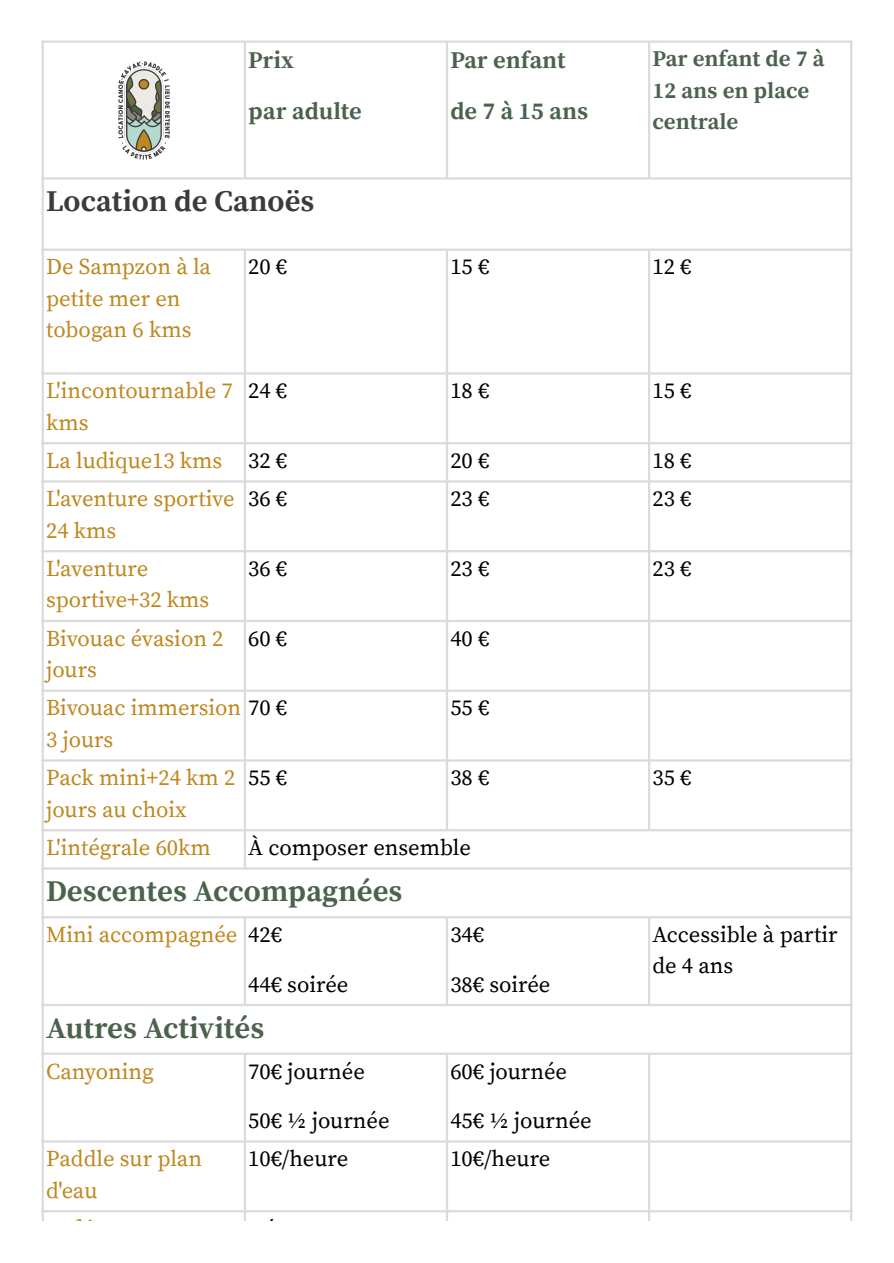
<style>
.page{position:relative;width:894px;height:1263px;background:#fff}
.page>*{position:absolute;margin:0;border:0;box-sizing:border-box;transform-origin:0 0}
.t1{font:700 30px "Source Serif Pro";color:#4b624d}
.t2{font:700 30px "Source Serif Pro";color:#3b3b3b}
.t3{font:700 24px "Source Serif Pro";color:#4b624d}
.t4{font:700 24px "Source Serif Pro";letter-spacing:.11em;color:#4b624d}
.t5{font:22.5px/31.5px "Source Serif Pro";color:#bf871f}
.t6{font:22.5px/31.5px "Source Serif Pro";color:#000}
.t7{font:700 22.5px/31.5px "Source Serif Pro";color:#4b624d}
.s1{color:#000}
</style>
<div class="page">
<img style="left:118px;top:61px;width:52px;height:99px">
<hr style="left:42px;top:43px;width:2px;height:1178px;background:#dbdbdb">
<hr style="left:244px;top:43px;width:2px;height:134px;background:#dbdbdb">
<hr style="left:244px;top:251px;width:2px;height:616px;background:#dbdbdb">
<hr style="left:244px;top:918px;width:2px;height:86px;background:#dbdbdb">
<hr style="left:244px;top:1055px;width:2px;height:166px;background:#dbdbdb">
<hr style="left:446px;top:43px;width:2px;height:134px;background:#dbdbdb">
<hr style="left:446px;top:251px;width:2px;height:578px;background:#dbdbdb">
<hr style="left:446px;top:918px;width:2px;height:86px;background:#dbdbdb">
<hr style="left:446px;top:1055px;width:2px;height:166px;background:#dbdbdb">
<hr style="left:647px;top:43px;width:3px;height:134px;background:#dbdbdb">
<hr style="left:647px;top:251px;width:3px;height:578px;background:#dbdbdb">
<hr style="left:647px;top:918px;width:3px;height:86px;background:#dbdbdb">
<hr style="left:647px;top:1055px;width:3px;height:166px;background:#dbdbdb">
<hr style="left:849px;top:43px;width:3px;height:1178px;background:#dbdbdb">
<hr style="left:42px;top:40px;width:810px;height:3px;background:#dbdbdb">
<hr style="left:42px;top:177px;width:810px;height:3px;background:#dbdbdb">
<hr style="left:42px;top:249px;width:810px;height:2px;background:#dbdbdb">
<hr style="left:42px;top:372px;width:810px;height:3px;background:#dbdbdb">
<hr style="left:42px;top:442px;width:810px;height:2px;background:#dbdbdb">
<hr style="left:42px;top:480px;width:810px;height:3px;background:#dbdbdb">
<hr style="left:42px;top:550px;width:810px;height:2px;background:#dbdbdb">
<hr style="left:42px;top:620px;width:810px;height:2px;background:#dbdbdb">
<hr style="left:42px;top:690px;width:810px;height:2px;background:#dbdbdb">
<hr style="left:42px;top:759px;width:810px;height:3px;background:#dbdbdb">
<hr style="left:42px;top:829px;width:810px;height:2px;background:#dbdbdb">
<hr style="left:42px;top:867px;width:810px;height:3px;background:#dbdbdb">
<hr style="left:42px;top:916px;width:810px;height:2px;background:#dbdbdb">
<hr style="left:42px;top:1004px;width:810px;height:2px;background:#dbdbdb">
<hr style="left:42px;top:1053px;width:810px;height:2px;background:#dbdbdb">
<hr style="left:42px;top:1140px;width:810px;height:3px;background:#dbdbdb">
<hr style="left:42px;top:1210px;width:810px;height:2px;background:#dbdbdb">
<hr style="left:42px;top:1262px;width:810px;height:1px;background:#dbdbdb">
<p class="t3" style="left:248px;top:45px;width:47px">Prix</p>
<p class="t3" style="left:248px;top:97px;width:115px">par adulte</p>
<p class="t2" style="left:46px;top:184px;width:270px">Location de Canoës</p>
<p class="t3" style="left:450px;top:45px;width:117px">Par enfant</p>
<p class="t4" style="left:450px;top:97px;width:139px">de7à15ans</p>
<p class="t7" style="left:652px;top:44px;width:173px">Par enfant de 7 à<br>12 ans en place centrale</p>
<p class="t5" style="left:46px;top:252px;width:166px">De Sampzon à la petite mer en tobogan 6 kms</p>
<p class="t6" style="left:248px;top:252px;width:40px">20 €</p>
<p class="t6" style="left:450px;top:252px;width:40px">15 €</p>
<p class="t6" style="left:652px;top:252px;width:40px">12 €</p>
<p class="t5" style="left:46px;top:376px;width:188px">L'incontournable 7 kms</p>
<p class="t6" style="left:248px;top:376px;width:40px">24 €</p>
<p class="t6" style="left:450px;top:376px;width:40px">18 €</p>
<p class="t6" style="left:652px;top:376px;width:40px">15 €</p>
<p class="t5" style="left:46px;top:446px;width:178px">La ludique13 kms</p>
<p class="t6" style="left:248px;top:446px;width:40px">32 €</p>
<p class="t6" style="left:450px;top:446px;width:40px">20 €</p>
<p class="t6" style="left:652px;top:446px;width:40px">18 €</p>
<p class="t5" style="left:46px;top:484px;width:190px">L'aventure sportive<br>24 kms</p>
<p class="t6" style="left:248px;top:484px;width:40px">36 €</p>
<p class="t6" style="left:450px;top:484px;width:40px">23 €</p>
<p class="t6" style="left:652px;top:484px;width:40px">23 €</p>
<p class="t5" style="left:46px;top:554px;width:165px">L'aventure sportive+32 kms</p>
<p class="t6" style="left:248px;top:554px;width:40px">36 €</p>
<p class="t6" style="left:450px;top:554px;width:40px">23 €</p>
<p class="t6" style="left:652px;top:554px;width:40px">23 €</p>
<p class="t5" style="left:46px;top:623px;width:179px">Bivouac évasion 2 jours</p>
<p class="t6" style="left:248px;top:623px;width:40px">60 €</p>
<p class="t6" style="left:450px;top:623px;width:40px">40 €</p>
<p class="t5" style="left:46px;top:693px;width:242px">Bivouac immersion <span class="s1">70 €<br></span>3 jours</p>
<p class="t6" style="left:450px;top:693px;width:40px">55 €</p>
<p class="t5" style="left:46px;top:763px;width:191px">Pack mini+24 km 2 jours au choix</p>
<p class="t6" style="left:248px;top:763px;width:40px">55 €</p>
<p class="t6" style="left:450px;top:763px;width:40px">38 €</p>
<p class="t6" style="left:652px;top:763px;width:40px">35 €</p>
<p class="t5" style="left:46px;top:833px;width:166px">L'intégrale 60km</p>
<p class="t6" style="left:248px;top:833px;width:224px">À composer ensemble</p>
<p class="t1" style="left:46px;top:873px;width:357px">Descentes Accompagnées</p>
<p class="t5" style="left:46px;top:920px;width:193px">Mini accompagnée</p>
<p class="t6" style="left:248px;top:920px;width:35px">42€</p>
<p class="t6" style="left:248px;top:969px;width:101px">44€ soirée</p>
<p class="t6" style="left:652px;top:920px;width:187px">Accessible à partir de 4 ans</p>
<p class="t6" style="left:450px;top:920px;width:35px">34€</p>
<p class="t6" style="left:450px;top:969px;width:101px">38€ soirée</p>
<p class="t1" style="left:46px;top:1010px;width:219px">Autres Activités</p>
<p class="t5" style="left:46px;top:1056px;width:109px">Canyoning</p>
<p class="t6" style="left:248px;top:1056px;width:118px">70€ journée</p>
<p class="t6" style="left:248px;top:1106px;width:143px">50€ ½ journée</p>
<p class="t6" style="left:450px;top:1056px;width:118px">60€ journée</p>
<p class="t6" style="left:450px;top:1106px;width:143px">45€ ½ journée</p>
<p class="t5" style="left:46px;top:1144px;width:157px">Paddle sur plan d'eau</p>
<p class="t6" style="left:248px;top:1144px;width:102px">10€/heure</p>
<p class="t6" style="left:450px;top:1144px;width:102px">10€/heure</p>
<p class="t5" style="left:72px;top:1214px;width:23px">ft i</p>
<p class="t6" style="left:264px;top:1214px;width:13px">é</p>
</div>
